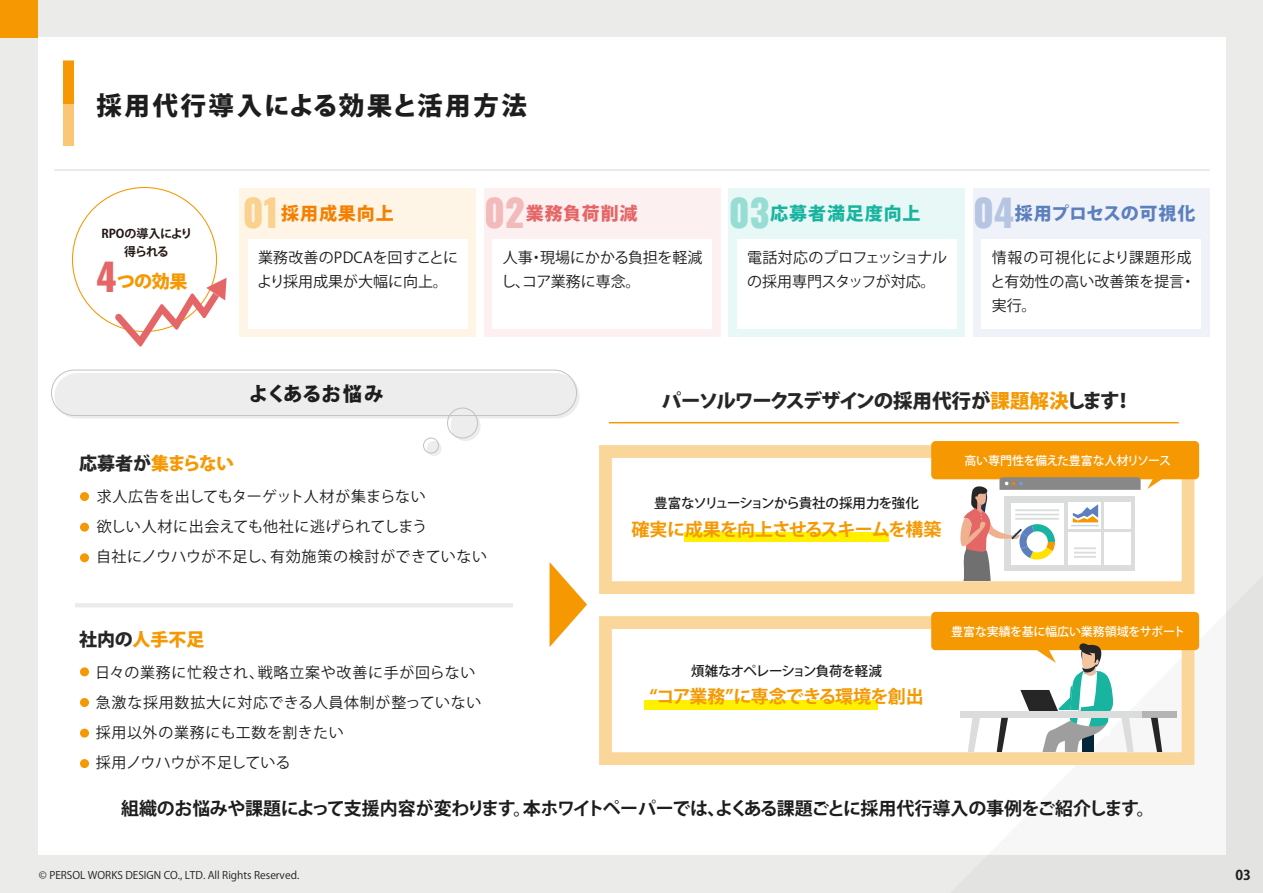
<style>
.page{position:relative;width:1263px;height:893px;background:#ebebea}
.page>*{position:absolute;margin:0;border:0;box-sizing:border-box;transform-origin:0 0}
.t1{font:800 25.5px "Koz Go Pr 6 N";letter-spacing:.1em;color:#1d1d1d}
.t2{font:800 19.5px "Koz Go Pr 6 N";letter-spacing:-.07em;color:#262626}
.t3{font:800 19.5px "Koz Go Pr 6 N";letter-spacing:-.015em;color:#1d1d1d}
.t4{font:700 18px "Koz Go Pr 6 N";letter-spacing:-.03em;color:#1d1d1d}
.t5{font:700 18px "Koz Go Pr 6 N";letter-spacing:-.04em;color:#f59801}
.t6{font:800 18px "Koz Go Pr 6 N";letter-spacing:-.01em;color:#f59801}
.t7{font:800 18px "Koz Go Pr 6 N";letter-spacing:-.01em;color:#5c7fbe}
.t8{font:800 18px "Koz Go Pr 6 N";letter-spacing:.05em;color:#18b4a0}
.t9{font:800 18px "Koz Go Pr 6 N";letter-spacing:.05em;color:#f48003}
.t10{font:800 18px "Koz Go Pr 6 N";letter-spacing:.05em;color:#e56667}
.t11{font:15px/24px "Koz Go Pr 6 N";color:#1d1d1d}
.t12{font:15px/30px "Koz Go Pr 6 N";letter-spacing:.05em;color:#1d1d1d}
.t13{font:15px/30px "Koz Go Pr 6 N";letter-spacing:.02em;color:#1d1d1d}
.t14{font:15px/24px "Koz Go Pr 6 N";letter-spacing:-.025em;color:#1d1d1d}
.t15{font:500 13.5px "Koz Go Pr 6 N";letter-spacing:-.04em;color:#1d1d1d}
.t16{font:700 13.5px "Koz Go Pr 6 N";color:#1d1d1d}
.t17{font:500 12px "Koz Go Pr 6 N";letter-spacing:-.02em;color:#fff}
.t18{font:700 12px/18px "Koz Go Pr 6 N";letter-spacing:-.02em;color:#231815;text-align:center}
.t19{font:10.5px "Koz Go Pr 6 N";color:#1d1d1d}
.s1{font-family:"Oswald";font-size:37.5px;color:#e56667}
.s2{font-family:"Oswald";font-size:37.5px;color:#fad18d}
.s3{font-family:"Oswald";font-size:37.5px;color:#f3babb}
.s4{font-family:"Oswald";font-size:37.5px;color:#97ddd4}
.s5{font-family:"Oswald";font-size:37.5px;color:#b6c5e2}
.s6{color:#262626}
.s7{color:#f59801}
</style>
<div class="page">
<div style="left:38px;top:38px;width:1187px;height:817px;background:#fff"></div>
<svg style="left:549px;top:562px;width:38px;height:85px"></svg>
<svg style="left:950px;top:575px;width:276px;height:280px"></svg>
<div style="left:0;top:0;width:38px;height:38px;background:#f59801"></div>
<div style="left:63px;top:61px;width:11px;height:85px;background:#fac776"></div>
<div style="left:63px;top:61px;width:11px;height:42px;background:#f59801"></div>
<hr style="left:54px;top:170px;width:1155px;height:1px;background:#ebebea">
<div style="left:240px;top:189px;width:236px;height:148px;background:#fef5e6"></div>
<div style="left:248px;top:240px;width:219px;height:89px;background:#fff"></div>
<div style="left:484px;top:189px;width:236px;height:148px;background:#fcf0f0"></div>
<div style="left:493px;top:240px;width:219px;height:89px;background:#fff"></div>
<div style="left:729px;top:189px;width:236px;height:148px;background:#e8f8f6"></div>
<div style="left:737px;top:240px;width:219px;height:89px;background:#fff"></div>
<div style="left:973px;top:189px;width:236px;height:148px;background:#eff2f9"></div>
<div style="left:982px;top:240px;width:219px;height:89px;background:#fff"></div>
<hr style="left:609px;top:422px;width:570px;height:1px;background:#f59801">
<hr style="left:75px;top:603px;width:438px;height:4px;background:#ebebea">
<div style="left:54px;top:373px;width:525px;height:45px;background:#ededed;border-radius:23px"></div>
<div style="left:450px;top:411px;width:30px;height:30px;background:#ededed;border-radius:50%"></div>
<div style="left:426px;top:441px;width:15px;height:15px;background:#ededed;border-radius:50%"></div>
<div style="left:51px;top:369px;width:526px;height:47px;border:1px solid #c4c4c4;border-radius:23px"></div>
<div style="left:447px;top:407px;width:31px;height:32px;border:1px solid #c4c4c4;border-radius:50%"></div>
<div style="left:423px;top:437px;width:16px;height:17px;border:1px solid #c4c4c4;border-radius:50%"></div>
<div style="left:80px;top:759px;width:9px;height:9px;background:#f59801;border-radius:50%"></div>
<svg style="left:599px;top:616px;width:595px;height:149px"></svg>
<div style="left:931px;top:612px;width:268px;height:38px;background:#f59801;border-radius:4px"></div>
<div style="left:644px;top:700px;width:234px;height:9px;background:#fff000"></div>
<div style="left:80px;top:667px;width:9px;height:9px;background:#f59801;border-radius:50%"></div>
<div style="left:80px;top:698px;width:9px;height:9px;background:#f59801;border-radius:50%"></div>
<div style="left:80px;top:729px;width:9px;height:9px;background:#f59801;border-radius:50%"></div>
<svg style="left:1020px;top:643px;width:95px;height:108px"></svg>
<div style="left:960px;top:712px;width:183px;height:6px;background:#dbdcdc"></div>
<div style="left:1143px;top:712px;width:34px;height:6px;background:#b4b4b5"></div>
<svg style="left:1121px;top:718px;width:20px;height:33px"></svg>
<svg style="left:1151px;top:718px;width:17px;height:33px"></svg>
<svg style="left:960px;top:718px;width:20px;height:33px"></svg>
<svg style="left:991px;top:718px;width:17px;height:33px"></svg>
<svg style="left:599px;top:445px;width:595px;height:149px"></svg>
<div style="left:931px;top:441px;width:268px;height:38px;background:#f59801;border-radius:4px"></div>
<svg style="left:1147px;top:479px;width:22px;height:10px"></svg>
<div style="left:684px;top:533px;width:205px;height:9px;background:#fff000"></div>
<div style="left:80px;top:492px;width:9px;height:9px;background:#f59801;border-radius:50%"></div>
<div style="left:80px;top:523px;width:9px;height:9px;background:#f59801;border-radius:50%"></div>
<div style="left:80px;top:553px;width:9px;height:9px;background:#f59801;border-radius:50%"></div>
<svg style="left:960px;top:477px;width:180px;height:104px"></svg>
<svg style="left:115px;top:278px;width:112px;height:69px"></svg>
<h1 class="t1" style="left:96px;top:91px;width:432px">採用代行導入による効果と活用方法</h1>
<p class="t18" style="left:101px;top:224px;width:93px">RPOの導入により得られる</p>
<p class="t6" style="left:96px;top:271px;width:93px"><span class="s1">4</span>つの効果</p>
<p class="t9" style="left:243px;top:203px;width:152px"><span class="s2">01</span>採用成果向上</p>
<p class="t11" style="left:257px;top:243px;width:210px">業務改善のPDCAを回すことにより採用成果が大幅に向上。</p>
<p class="t10" style="left:484px;top:203px;width:155px"><span class="s3">02</span>業務負荷削減</p>
<p class="t11" style="left:502px;top:243px;width:210px">業務改善のPDCAを回すことにより採用成果が大幅に向上。</p>
<p class="t11" style="left:501px;top:246px;width:203px">人事・現場にかかる負担を軽減し、コア業務に専念。</p>
<p class="t8" style="left:729px;top:203px;width:193px"><span class="s4">03</span>応募者満足度向上</p>
<p class="t11" style="left:746px;top:243px;width:210px">業務改善のPDCAを回すことにより採用成果が大幅に向上。</p>
<p class="t14" style="left:747px;top:246px;width:201px">電話対応のプロフェッショナルの採用専門スタッフが対応。</p>
<p class="t7" style="left:973px;top:203px;width:224px"><span class="s5">04</span>採用プロセスの可視化</p>
<p class="t11" style="left:991px;top:243px;width:210px">業務改善のPDCAを回すことにより採用成果が大幅に向上。</p>
<p class="t11" style="left:990px;top:246px;width:206px">情報の可視化により課題形成と有効性の高い改善策を提言・実行。</p>
<h2 class="t3" style="left:249px;top:383px;width:136px">よくあるお悩み</h2>
<p class="t6" style="left:79px;top:453px;width:156px"><span class="s6">応募者が</span>集まらない</p>
<p class="t13" style="left:96px;top:481px;width:393px">求人広告を出してもターゲット人材が集まらない<br>欲しい人材に出会えても他社に逃げられてしまう<br>自社にノウハウが不足し、有効施策の検討ができていない</p>
<p class="t6" style="left:79px;top:629px;width:127px"><span class="s6">社内の</span>人手不足</p>
<p class="t12" style="left:95px;top:657px;width:388px">日々の業務に忙殺され、戦略立案や改善に手が回らない急激な採用数拡大に対応できる人員体制が整っていない採用以外の業務にも工数を割きたい<br>採用ノウハウが不足している</p>
<h2 class="t2" style="left:662px;top:390px;width:473px">パーソルワークスデザインの採用代行が<span class="s7">課題解決</span>します！</h2>
<p class="t15" style="left:654px;top:496px;width:266px">豊富なソリューションから貴社の採用力を強化</p>
<p class="t5" style="left:632px;top:520px;width:311px">確実に成果を向上させるスキームを構築</p>
<p class="t17" style="left:964px;top:454px;width:208px">高い専門性を備えた豊富な人材リソース</p>
<p class="t15" style="left:691px;top:664px;width:192px">煩雑なオペレーション負荷を軽減</p>
<p class="t5" style="left:649px;top:686px;width:276px">“コア業務”に専念できる環境を創出</p>
<p class="t17" style="left:951px;top:625px;width:235px">豊富な実績を基に幅広い業務領域をサポート</p>
<p class="t4" style="left:121px;top:798px;width:1035px">組織のお悩みや課題によって支援内容が変わります。本ホワイトペーパーでは、よくある課題ごとに採用代行導入の事例をご紹介します。</p>
<p class="t19" style="left:39px;top:869px;width:262px">© PERSOL WORKS DESIGN CO., LTD. All Rights Reserved.</p>
<p class="t16" style="left:1235px;top:867px;width:17px">03</p>
</div>
